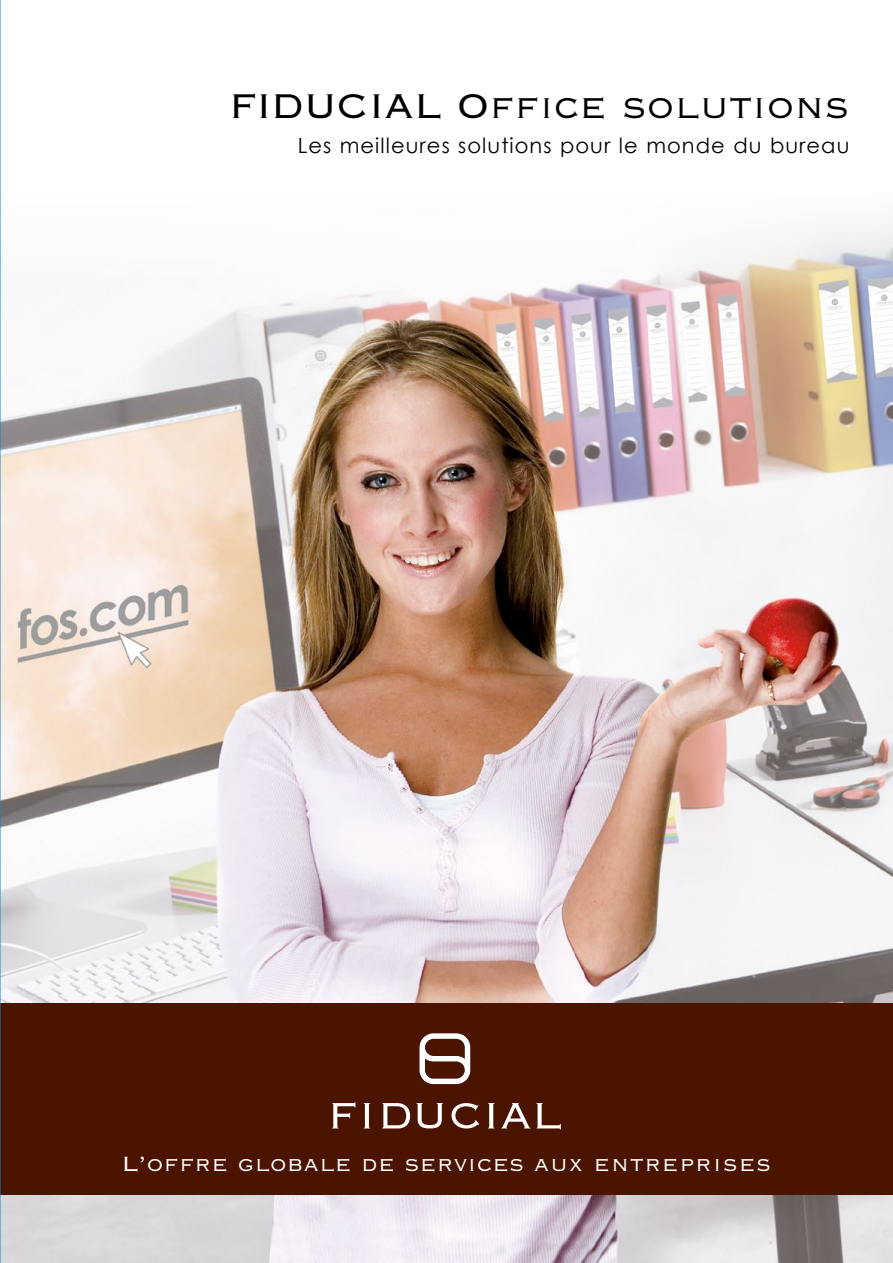
<style>
.page{position:relative;width:893px;height:1263px;background:#fff}
.page>*{position:absolute;margin:0;border:0;box-sizing:border-box;transform-origin:0 0}
.t1{font:45px "Copperplate Thirty Two BC";color:#000}
.t2{font:27px "Copperplate Thirty Two BC";letter-spacing:.015em;color:#fff}
.t3{font:21px "Century Gothic";letter-spacing:.05em;color:#000}
</style>
<div class="page">
<img style="left:1px;top:225px;width:892px;height:1038px">
<img style="left:269px;top:1195px;width:414px;height:68px">
<div style="left:0;top:1003px;width:893px;height:192px;background:#4a1400"></div>
<svg style="left:419px;top:1033px;width:51px;height:51px"></svg>
<svg style="left:332px;top:1102px;width:23px;height:26px"></svg>
<svg style="left:364px;top:1103px;width:6px;height:25px"></svg>
<svg style="left:382px;top:1103px;width:28px;height:25px"></svg>
<svg style="left:416px;top:1103px;width:27px;height:25px"></svg>
<svg style="left:451px;top:1103px;width:28px;height:25px"></svg>
<svg style="left:488px;top:1103px;width:6px;height:25px"></svg>
<svg style="left:501px;top:1103px;width:60px;height:26px"></svg>
<hr style="left:0;top:0;width:1px;height:1263px;background:#008fd2">
<h1 class="t1" style="left:229px;top:84px;width:622px">FIDUCIAL Office solutions</h1>
<p class="t3" style="left:298px;top:131px;width:553px">Les meilleures solutions pour le monde du bureau</p>
<p class="t2" style="left:122px;top:1150px;width:651px">L’offre globale de services aux entreprises</p>
</div>
